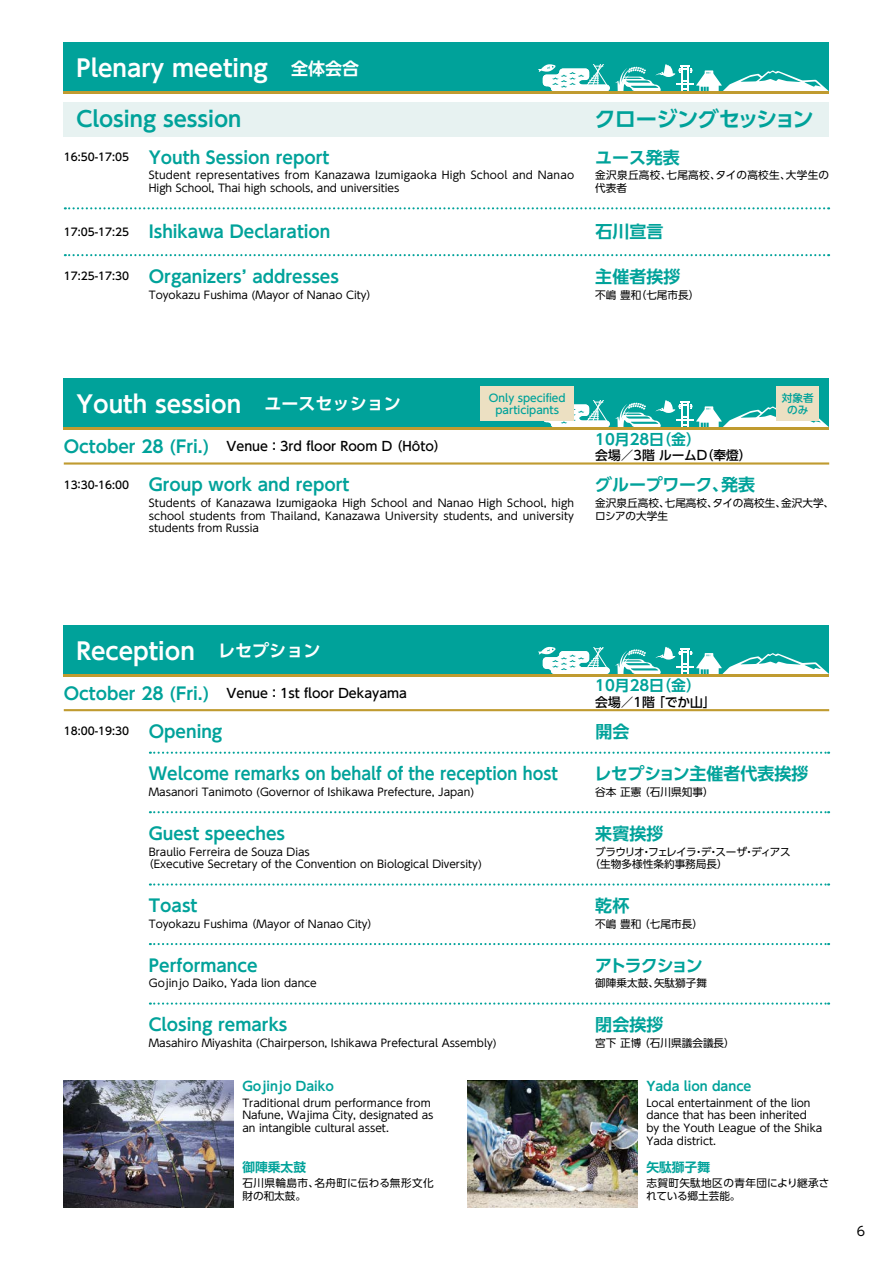
<style>
.page{position:relative;width:893px;height:1263px;background:#fff}
.page>*{position:absolute;margin:0;border:0;box-sizing:border-box;transform-origin:0 0}
.t1{font:700 23.4px "UD Shin Go Pr 6 De";color:#fff}
.t2{font:700 21.3px "UD Shin Go Pr 6 De";color:#00a29a}
.t3{font:700 21.3px "UD Shin Go Pr 6 De";letter-spacing:-.045em;color:#00a29a}
.t4{font:700 16.95px "UD Shin Go Pr 6 De";color:#00a29a}
.t5{font:700 16.95px "UD Shin Go Pr 6 De";color:#00a29a;scale:.94 1}
.t6{font:700 16.95px "UD Shin Go Pr 6 De";letter-spacing:-.115em;color:#00a29a}
.t7{font:700 14.85px "UD Shin Go Pr 6 De";color:#00a29a}
.t8{font:500 12.75px "UD Shin Go Pr 6";color:#000}
.t9{font:700 12.75px "UD Shin Go Pr 6 De";color:#00a29a}
.t10{font:12.75px "UD Shin Go Pr 6";color:#000}
.t11{font:10.65px/12.8px "UD Shin Go Pr 6";color:#000}
.t12{font:10.65px/12.8px "UD Shin Go Pr 6";letter-spacing:-.02em;color:#000}
.t13{font:500 10.65px/12.8px "UD Shin Go Pr 6";color:#00a29a;text-align:center}
.t14{font:10.65px/12.8px "UD Shin Go Pr 6";letter-spacing:.025em;color:#000}
.t15{font:10.65px/12.8px "UD Shin Go Pr 6";letter-spacing:.04em;color:#000}
.t16{font:500 10.65px "UD Shin Go Pr 6";color:#000}
.s1{font-size:16.95px}
.s2{font-family:"UD Shin Go Pr 6";font-weight:500;font-size:10.65px;color:#000}
.s3{font-family:"UD Shin Go Pr 6 De";font-weight:700;font-size:16.95px;color:#00a29a}
</style>
<div class="page">
<img style="left:64px;top:1080px;width:170px;height:128px">
<img style="left:468px;top:1080px;width:170px;height:128px">
<div style="left:64px;top:102px;width:765px;height:34px;background:#e7f2f1"></div>
<div style="left:64px;top:43px;width:765px;height:48px;background:#00a29a"></div>
<svg style="left:538px;top:64px;width:291px;height:27px"></svg>
<hr style="left:64px;top:91px;width:765px;height:3px;background:#c09b30">
<div style="left:64px;top:378px;width:765px;height:49px;background:#00a29a"></div>
<svg style="left:544px;top:400px;width:285px;height:27px"></svg>
<hr style="left:64px;top:427px;width:765px;height:2px;background:#c09b30">
<div style="left:64px;top:625px;width:765px;height:49px;background:#00a29a"></div>
<svg style="left:538px;top:646px;width:291px;height:28px"></svg>
<hr style="left:64px;top:674px;width:765px;height:2px;background:#c09b30">
<hr style="left:64px;top:462px;width:765px;height:3px;background:#c09b30">
<hr style="left:64px;top:709px;width:765px;height:2px;background:#c09b30">
<div style="left:480px;top:387px;width:94px;height:34px;background:#ece0c2"></div>
<div style="left:776px;top:387px;width:43px;height:34px;background:#ece0c2"></div>
<svg style="left:65px;top:207px;width:764px;height:2px"></svg>
<svg style="left:65px;top:254px;width:764px;height:2px"></svg>
<svg style="left:150px;top:752px;width:679px;height:2px"></svg>
<svg style="left:150px;top:811px;width:679px;height:2px"></svg>
<svg style="left:150px;top:883px;width:679px;height:2px"></svg>
<svg style="left:150px;top:943px;width:679px;height:2px"></svg>
<svg style="left:150px;top:1002px;width:679px;height:3px"></svg>
<h1 class="t1" style="left:77px;top:49px;width:284px">Plenary meeting　<span class="s1">全体会合</span></h1>
<h2 class="t2" style="left:77px;top:102px;width:166px">Closing session</h2>
<h2 class="t3" style="left:594px;top:102px;width:221px">クロージングセッション</h2>
<h3 class="t4" style="left:64px;top:144px;width:267px"><span class="s2">16:50-17:05</span> Youth Session report</h3>
<p class="t11" style="left:149px;top:169px;width:427px">Student representatives from Kanazawa Izumigaoka High School and Nanao<br>High School, Thai high schools, and universities</p>
<h3 class="t4" style="left:595px;top:144px;width:86px">ユース発表</h3>
<p class="t14" style="left:595px;top:169px;width:235px">金沢泉丘高校、七尾高校、タイの高校生、大学生の代表者</p>
<h3 class="t4" style="left:64px;top:218px;width:268px"><span class="s2">17:05-17:25</span> Ishikawa Declaration</h3>
<h3 class="t4" style="left:595px;top:218px;width:70px">石川宣言</h3>
<h3 class="t4" style="left:64px;top:263px;width:277px"><span class="s2">17:25-17:30</span> Organizers’ addresses</h3>
<p class="t11" style="left:149px;top:288px;width:230px">Toyokazu Fushima (Mayor of Nanao City）</p>
<h1 class="t1" style="left:77px;top:385px;width:326px">Youth session　<span class="s1">ユースセッション</span></h1>
<p class="t8" style="left:64px;top:436px;width:384px"><span class="s3">October 28 (Fri.)　</span>Venue ：3rd floor Room D （Hôto）</p>
<h3 class="t4" style="left:595px;top:263px;width:87px">主催者挨拶</h3>
<p class="t11" style="left:595px;top:288px;width:106px">不嶋豊和（七尾市長）</p>
<p class="t13" style="left:489px;top:391px;width:78px">Only specified participants</p>
<p class="t13" style="left:782px;top:391px;width:33px">対象者のみ</p>
<h3 class="t7" style="left:595px;top:427px;width:107px">10月28日（金）</h3>
<p class="t8" style="left:595px;top:445px;width:158px">会場／3階 ルームD（奉燈）</p>
<h3 class="t4" style="left:64px;top:471px;width:287px"><span class="s2">13：30-16:00</span> Group work and report</h3>
<p class="t11" style="left:149px;top:496px;width:427px;text-align:justify">Students of Kanazawa Izumigaoka High School and Nanao High School, high school students from Thailand, Kanazawa University students, and university students from Russia</p>
<h3 class="t4" style="left:595px;top:471px;width:161px">グループワーク、発表</h3>
<p class="t11" style="left:595px;top:496px;width:241px">金沢泉丘高校、七尾高校、タイの高校生、金沢大学、ロシアの大学生</p>
<h1 class="t1" style="left:77px;top:632px;width:245px">Reception　<span class="s1">レセプション</span></h1>
<p class="t8" style="left:64px;top:683px;width:345px"><span class="s3">October 28 (Fri.)　</span>Venue ：1st floor Dekayama</p>
<h3 class="t7" style="left:595px;top:674px;width:107px">10月28日（金）</h3>
<p class="t8" style="left:595px;top:691px;width:122px">会場／1階 「でか山」</p>
<p class="t16" style="left:64px;top:723px;width:160px">18:00-19:30 <span class="s3">Opening</span></p>
<h3 class="t4" style="left:595px;top:718px;width:36px">開会</h3>
<h3 class="t5" style="left:149px;top:760px;width:437px">Welcome remarks on behalf of the reception host</h3>
<p class="t11" style="left:149px;top:785px;width:327px">Masanori Tanimoto (Governor of Ishikawa Prefecture, Japan)</p>
<h3 class="t4" style="left:595px;top:760px;width:215px">レセプション主催者代表挨拶</h3>
<p class="t11" style="left:595px;top:785px;width:120px">谷本正憲（石川県知事）</p>
<h3 class="t4" style="left:149px;top:820px;width:138px">Guest speeches</h3>
<p class="t11" style="left:143px;top:845px;width:340px;text-indent:6px">Braulio Ferreira de Souza Dias<br>（Executive Secretary of the Convention on Biological Diversity)</p>
<h3 class="t4" style="left:595px;top:820px;width:70px">来賓挨拶</h3>
<p class="t12" style="left:590px;top:845px;width:203px;text-indent:5px">ブラウリオ・フェレイラ・デ・スーザ・ディアス（生物多様性条約事務局長）</p>
<h3 class="t4" style="left:149px;top:892px;width:50px">Toast</h3>
<p class="t11" style="left:149px;top:917px;width:231px">Toyokazu Fushima（Mayor of Nanao City）</p>
<h3 class="t4" style="left:595px;top:892px;width:36px">乾杯</h3>
<p class="t11" style="left:595px;top:917px;width:109px">不嶋豊和（七尾市長）</p>
<h3 class="t4" style="left:149px;top:951px;width:110px">Performance</h3>
<p class="t11" style="left:149px;top:977px;width:170px">Gojinjo Daiko, Yada lion dance</p>
<h3 class="t6" style="left:595px;top:951px;width:109px">アトラクション</h3>
<p class="t11" style="left:595px;top:977px;width:113px">御陣乗太鼓、矢駄獅子舞</p>
<h3 class="t4" style="left:149px;top:1011px;width:140px">Closing remarks</h3>
<p class="t11" style="left:149px;top:1036px;width:349px">Masahiro Miyashita (Chairperson, Ishikawa Prefectural Assembly)</p>
<h3 class="t4" style="left:595px;top:1011px;width:70px">閉会挨拶</h3>
<p class="t11" style="left:595px;top:1036px;width:141px">宮下正博（石川県議会議長）</p>
<p class="t9" style="left:242px;top:1076px;width:93px">Gojinjo Daiko</p>
<p class="t11" style="left:242px;top:1096px;width:193px">Traditional drum performance from<br>Nafune, Wajima City, designated as an intangible cultural asset.</p>
<p class="t9" style="left:242px;top:1157px;width:65px">御陣乗太鼓</p>
<p class="t15" style="left:242px;top:1176px;width:193px">石川県輪島市、名舟町に伝わる無形文化財の和太鼓。</p>
<p class="t9" style="left:646px;top:1076px;width:107px">Yada lion dance</p>
<p class="t11" style="left:646px;top:1096px;width:178px">Local entertainment of the lion dance that has been inherited by the Youth League of the Shika<br>Yada district.</p>
<p class="t9" style="left:646px;top:1157px;width:65px">矢駄獅子舞</p>
<p class="t11" style="left:646px;top:1176px;width:185px">志賀町矢駄地区の青年団により継承されている郷土芸能。</p>
<p class="t10" style="left:857px;top:1221px;width:10px">6</p>
</div>
